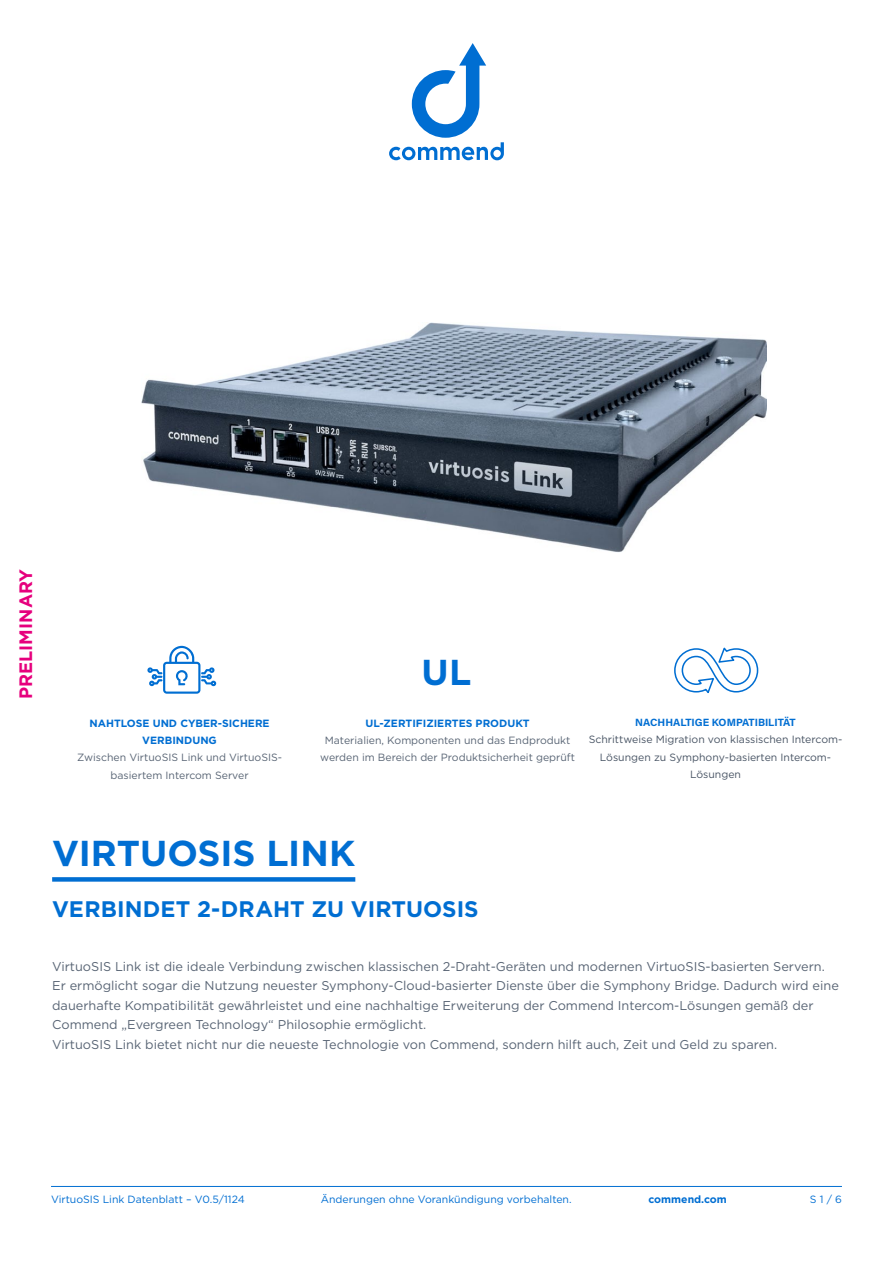
<style>
.page{position:relative;width:893px;height:1263px;background:#fff}
.page>*{position:absolute;margin:0;border:0;box-sizing:border-box;transform-origin:0 0}
.t1{font:700 36px "Gotham";color:#006ed2}
.t2{font:700 22.5px "Gotham";letter-spacing:.005em;color:#006ed2}
.t3{font:700 18px "Gotham";letter-spacing:.005em;color:#e6007d}
.t4{font:12.75px/19.5px "Gotham";color:#586474}
.t5{font:10.5px/17.2px "Gotham";color:#586474;text-align:center}
.t6{font:10.5px/17.2px "Gotham";color:#485464;text-align:center}
.t7{font:10.5px "Gotham";color:#006ed2}
.t8{font:700 10.5px/17.2px "Gotham";color:#006ed2;text-align:center}
.t9{font:10.5px "Acumin Variable Concept";color:#006ed2}
</style>
<div class="page">
<hr style="left:51px;top:1186px;width:791px;height:1px;background:#006ed2">
<div style="left:52px;top:877px;width:303px;height:5px;background:#006ed2"></div>
<svg style="left:389px;top:43px;width:115px;height:117px"></svg>
<svg style="left:674px;top:647px;width:85px;height:46px"></svg>
<svg style="left:147px;top:646px;width:70px;height:48px"></svg>
<img style="left:141px;top:322px;width:625px;height:230px">
<h3 class="t3" style="left:14px;top:699px;width:132px;rotate:-90deg">PRELIMINARY</h3>
<p class="t8" style="left:90px;top:714px;width:182px">NAHTLOSE UND CYBER-SICHERE<br>VERBINDUNG</p>
<p class="t5" style="left:77px;top:749px;width:207px">Zwischen VirtuoSIS Link und VirtuoSIS&shy;basiertem Intercom Server</p>
<h1 class="t1" style="left:422px;top:648px;width:51px">UL</h1>
<p class="t8" style="left:366px;top:714px;width:166px">UL-ZERTIFIZIERTES PRODUKT</p>
<p class="t5" style="left:320px;top:731px;width:256px">Materialien, Komponenten und das Endprodukt werden im Bereich der Produktsicherheit geprüft</p>
<p class="t9" style="left:635px;top:715px;width:162px">NACHHALTIGE KOMPATIBILITÄT</p>
<p class="t6" style="left:589px;top:731px;width:255px">Schrittweise Migration von klassischen Intercom-<br>Lösungen zu Symphony-basierten Intercom-<br>Lösungen</p>
<h1 class="t1" style="left:52px;top:829px;width:305px">VIRTUOSIS LINK</h1>
<h2 class="t2" style="left:52px;top:894px;width:428px">VERBINDET 2-DRAHT ZU VIRTUOSIS</h2>
<p class="t4" style="left:52px;top:956px;width:788px">VirtuoSIS Link ist die ideale Verbindung zwischen klassischen 2-Draht-Geräten und modernen VirtuoSIS-basierten Servern.<br>Er ermöglicht sogar die Nutzung neuester Symphony-Cloud-basierter Dienste über die Symphony Bridge. Dadurch wird eine dauerhafte Kompatibilität gewährleistet und eine nachhaltige Erweiterung der Commend Intercom-Lösungen gemäß der Commend „Evergreen Technology“ Philosophie ermöglicht.<br>VirtuoSIS Link bietet nicht nur die neueste Technologie von Commend, sondern hilft auch, Zeit und Geld zu sparen.</p>
<p class="t7" style="left:51px;top:1193px;width:195px">VirtuoSIS Link Datenblatt – V0.5/1124</p>
<p class="t7" style="left:321px;top:1193px;width:252px">Änderungen ohne Vorankündigung vorbehalten.</p>
<p class="t8" style="left:648px;top:1191px;width:80px">commend.com</p>
<p class="t7" style="left:810px;top:1193px;width:34px">S 1 / 6</p>
</div>
